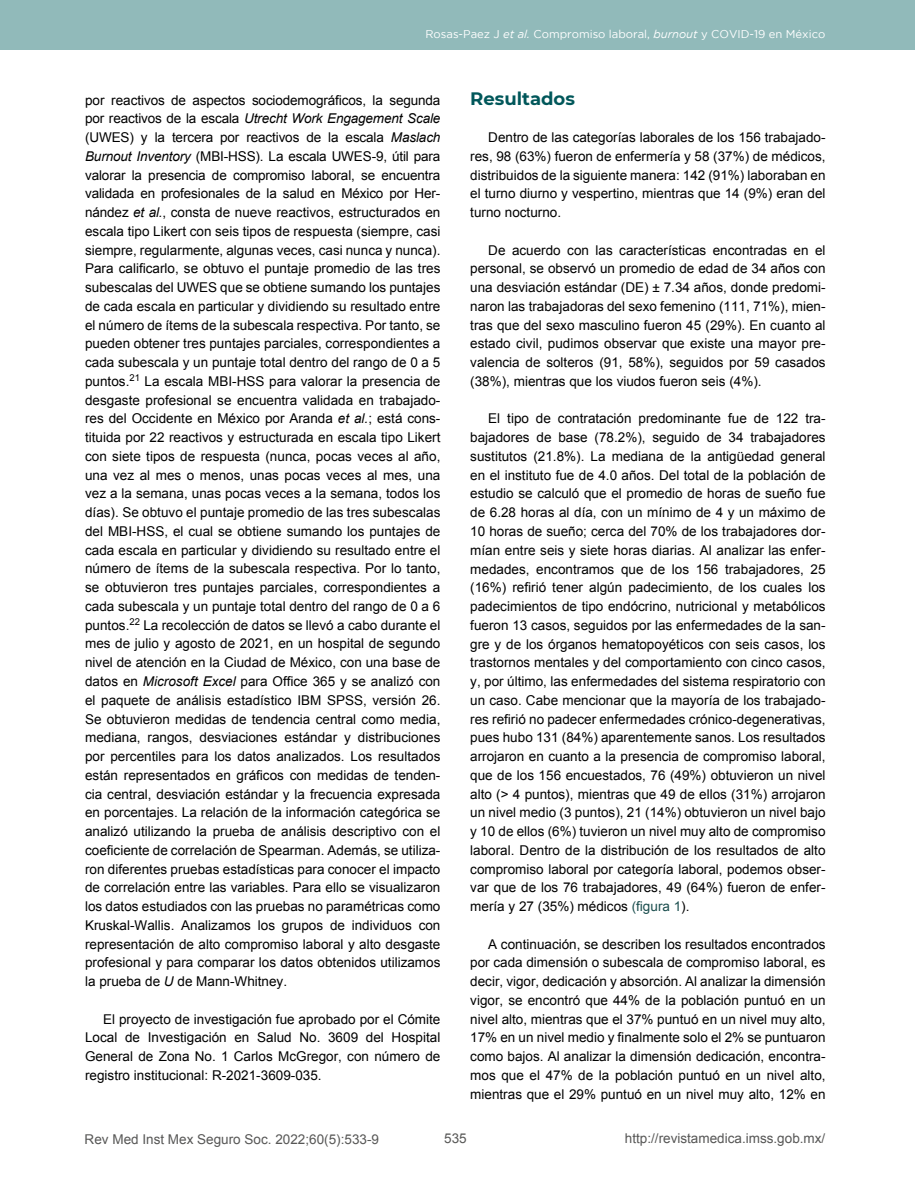
<style>
.page{position:relative;width:915px;height:1191px;background:#fff}
.page>*{position:absolute;margin:0;border:0;box-sizing:border-box;transform-origin:0 0}
.t1{font:700 18px "Montserrat";color:#01575a}
.t2{font:13.5px/18.8px "Arial";color:#000;text-align:justify}
.t3{font:13.5px "Arial";color:#575756}
.t4{font:11.25px "Gotham";color:#fff}
.s1{font-style:italic}
.s2{color:#1b4e4e}
</style>
<div class="page">
<div style="left:0;top:0;width:914px;height:50px;background:#91baba"></div>
<p class="t4" style="left:425px;top:28px;width:401px">Rosas-Paez J <span class="s1">et al.</span> Compromiso laboral, <span class="s1">burnout</span> y COVID-19 en México</p>
<p class="t2" style="left:85px;top:91px;width:357px">por reactivos de aspectos sociodemográficos, la segunda por reactivos de la escala <span class="s1">Utrecht Work Engagement Scale </span>(UWES) y la tercera por reactivos de la escala <span class="s1">Maslach Burnout Inventory</span> (MBI-HSS). La escala UWES-9, útil para valorar la presencia de compromiso laboral, se encuentra validada en profesionales de la salud en México por Her&shy;nández <span class="s1">et al.</span>, consta de nueve reactivos, estructurados en escala tipo Likert con seis tipos de respuesta (siempre, casi siempre, regularmente, algunas veces, casi nunca y nunca).<br>Para calificarlo, se obtuvo el puntaje promedio de las tres subescalas del UWES que se obtiene sumando los puntajes de cada escala en particular y dividiendo su resultado entre el número de ítems de la subescala respectiva. Por tanto, se pueden obtener tres puntajes parciales, correspondientes a cada subescala y un puntaje total dentro del rango de 0 a 5 puntos.<sup>21</sup> La escala MBI-HSS para valorar la presencia de desgaste profesional se encuentra validada en trabajado&shy;res del Occidente en México por Aranda <span class="s1">et al.</span>; está cons&shy;tituida por 22 reactivos y estructurada en escala tipo Likert con siete tipos de respuesta (nunca, pocas veces al año, una vez al mes o menos, unas pocas veces al mes, una vez a la semana, unas pocas veces a la semana, todos los días). Se obtuvo el puntaje promedio de las tres subescalas del MBI-HSS, el cual se obtiene sumando los puntajes de cada escala en particular y dividiendo su resultado entre el número de ítems de la subescala respectiva. Por lo tanto, se obtuvieron tres puntajes parciales, correspondientes a cada subescala y un puntaje total dentro del rango de 0 a 6 puntos.<sup>22</sup> La recolección de datos se llevó a cabo durante el mes de julio y agosto de 2021, en un hospital de segundo nivel de atención en la Ciudad de México, con una base de datos en <span class="s1">Microsoft Excel</span> para Office 365 y se analizó con el paquete de análisis estadístico IBM SPSS, versión 26.<br>Se obtuvieron medidas de tendencia central como media, mediana, rangos, desviaciones estándar y distribuciones por percentiles para los datos analizados. Los resultados están representados en gráficos con medidas de tenden&shy;cia central, desviación estándar y la frecuencia expresada en porcentajes. La relación de la información categórica se analizó utilizando la prueba de análisis descriptivo con el coeficiente de correlación de Spearman. Además, se utiliza&shy;ron diferentes pruebas estadísticas para conocer el impacto de correlación entre las variables. Para ello se visualizaron los datos estudiados con las pruebas no paramétricas como Kruskal-Wallis. Analizamos los grupos de individuos con representación de alto compromiso laboral y alto desgaste profesional y para comparar los datos obtenidos utilizamos la prueba de <span class="s1">U</span> de Mann-Whitney.</p>
<p class="t2" style="left:85px;top:1009px;width:357px;text-indent:18px">El proyecto de investigación fue aprobado por el Cómite Local de Investigación en Salud No. 3609 del Hospital General de Zona No. 1 Carlos McGregor, con número de registro institucional: R-2021-3609-035.</p>
<h1 class="t1" style="left:470px;top:85px;width:106px">Resultados</h1>
<p class="t2" style="left:470px;top:128px;width:357px;text-indent:18px">Dentro de las categorías laborales de los 156 trabajado&shy;res, 98 (63%) fueron de enfermería y 58 (37%) de médicos, distribuidos de la siguiente manera: 142 (91%) laboraban en el turno diurno y vespertino, mientras que 14 (9%) eran del turno nocturno.</p>
<p class="t2" style="left:470px;top:241px;width:357px;text-indent:18px">De acuerdo con las características encontradas en el personal, se observó un promedio de edad de 34 años con una desviación estándar (DE) ± 7.34 años, donde predomi&shy;naron las trabajadoras del sexo femenino (111, 71%), mien&shy;tras que del sexo masculino fueron 45 (29%). En cuanto al estado civil, pudimos observar que existe una mayor pre&shy;valencia de solteros (91, 58%), seguidos por 59 casados (38%), mientras que los viudos fueron seis (4%).</p>
<p class="t2" style="left:470px;top:409px;width:357px;text-indent:18px">El tipo de contratación predominante fue de 122 tra&shy;bajadores de base (78.2%), seguido de 34 trabajadores sustitutos (21.8%). La mediana de la antigüedad general en el instituto fue de 4.0 años. Del total de la población de estudio se calculó que el promedio de horas de sueño fue de 6.28 horas al día, con un mínimo de 4 y un máximo de 10 horas de sueño; cerca del 70% de los trabajadores dor&shy;mían entre seis y siete horas diarias. Al analizar las enfer&shy;medades, encontramos que de los 156 trabajadores, 25 (16%) refirió tener algún padecimiento, de los cuales los padecimientos de tipo endócrino, nutricional y metabólicos fueron 13 casos, seguidos por las enfermedades de la san&shy;gre y de los órganos hematopoyéticos con seis casos, los trastornos mentales y del comportamiento con cinco casos, y, por último, las enfermedades del sistema respiratorio con un caso. Cabe mencionar que la mayoría de los trabajado&shy;res refirió no padecer enfermedades crónico-degenerativas, pues hubo 131 (84%) aparentemente sanos. Los resultados arrojaron en cuanto a la presencia de compromiso laboral, que de los 156 encuestados, 76 (49%) obtuvieron un nivel alto (&gt; 4 puntos), mientras que 49 de ellos (31%) arrojaron un nivel medio (3 puntos), 21 (14%) obtuvieron un nivel bajo y 10 de ellos (6%) tuvieron un nivel muy alto de compromiso laboral. Dentro de la distribución de los resultados de alto compromiso laboral por categoría laboral, podemos obser&shy;var que de los 76 trabajadores, 49 (64%) fueron de enfer&shy;mería y 27 (35%) médicos <span class="s2">(figura 1</span>).</p>
<p class="t2" style="left:470px;top:934px;width:357px;text-indent:18px">A continuación, se describen los resultados encontrados por cada dimensión o subescala de compromiso laboral, es decir, vigor, dedicación y absorción. Al analizar la dimensión vigor, se encontró que 44% de la población puntuó en un nivel alto, mientras que el 37% puntuó en un nivel muy alto, 17% en un nivel medio y finalmente solo el 2% se puntuaron como bajos. Al analizar la dimensión dedicación, encontra&shy;mos que el 47% de la población puntuó en un nivel alto, mientras que el 29% puntuó en un nivel muy alto, 12% en</p>
<p class="t3" style="left:85px;top:1130px;width:296px">Rev Med Inst Mex Seguro Soc. 2022;60(5):533-9</p>
<p class="t3" style="left:444px;top:1129px;width:24px">535</p>
<p class="t3" style="left:624px;top:1129px;width:202px">http://revistamedica.imss.gob.mx/</p>
</div>
